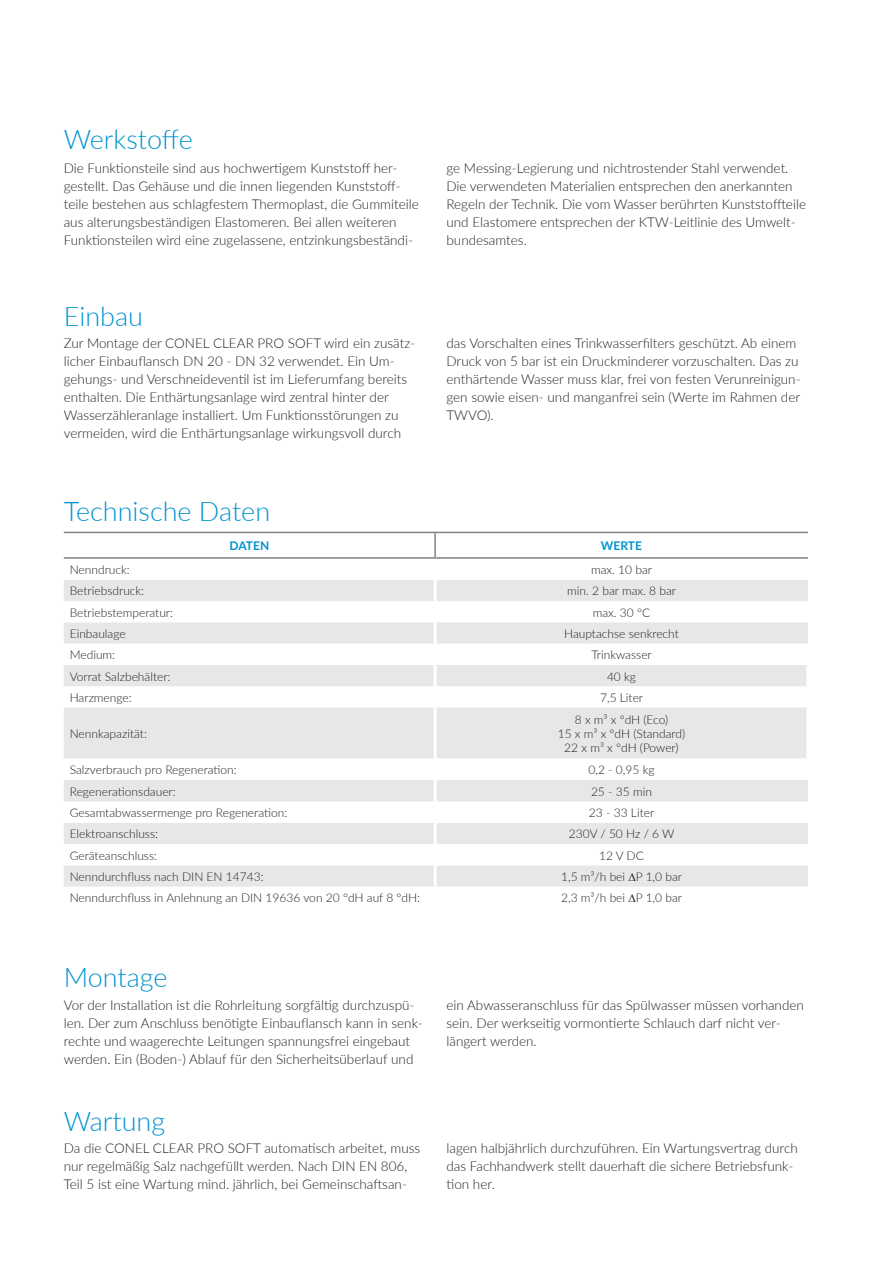
<style>
.page{position:relative;width:893px;height:1263px;background:#fff}
.page>*{position:absolute;margin:0;border:0;box-sizing:border-box;transform-origin:0 0}
.t1{font:300 27px "Lato";color:#0093d0}
.t2{font:300 13.5px/18px "Lato";color:#231f20}
.t3{font:300 12px/14.2px "Lato";color:#231f20;text-align:center}
.t4{font:700 12px "Lato";color:#0093d0}
</style>
<div class="page">
<svg style="left:64px;top:580px;width:744px;height:307px;fill:#e6e7e9"></svg>
<svg style="left:64px;top:644px;width:744px;height:221px;fill:#e6e7e9"></svg>
<hr style="left:434px;top:580px;width:3px;height:21px;background:#fff">
<hr style="left:434px;top:601px;width:3px;height:21px;background:#fff">
<hr style="left:434px;top:622px;width:3px;height:22px;background:#fff">
<hr style="left:434px;top:644px;width:3px;height:21px;background:#fff">
<hr style="left:434px;top:686px;width:3px;height:21px;background:#fff">
<hr style="left:434px;top:758px;width:3px;height:22px;background:#fff">
<hr style="left:434px;top:780px;width:3px;height:21px;background:#fff">
<hr style="left:434px;top:801px;width:3px;height:22px;background:#fff">
<hr style="left:434px;top:823px;width:3px;height:21px;background:#fff">
<hr style="left:434px;top:844px;width:3px;height:21px;background:#fff">
<hr style="left:434px;top:865px;width:3px;height:22px;background:#fff">
<hr style="left:64px;top:532px;width:371px;height:1px;background:#808285">
<hr style="left:435px;top:532px;width:373px;height:1px;background:#808285">
<hr style="left:64px;top:557px;width:371px;height:2px;background:#808285">
<hr style="left:435px;top:557px;width:373px;height:2px;background:#808285">
<hr style="left:434px;top:665px;width:3px;height:21px;background:#fff">
<hr style="left:806px;top:665px;width:3px;height:21px;background:#fff">
<hr style="left:434px;top:707px;width:3px;height:51px;background:#fff">
<hr style="left:806px;top:707px;width:3px;height:51px;background:#fff">
<hr style="left:434px;top:533px;width:2px;height:24px;background:#808285">
<svg style="left:629px;top:873px;width:7px;height:8px"></svg>
<h1 class="t1" style="left:64px;top:121px;width:131px">Werkstoffe</h1>
<p class="t2" style="left:64px;top:159px;width:356px">Die Funktionsteile sind aus hochwertigem Kunststoff her&shy;gestellt. Das Gehäuse und die innen liegenden Kunststoff&shy;teile bestehen aus schlagfestem Thermoplast, die Gummiteile aus alterungsbeständigen Elastomeren. Bei allen weiteren Funktionsteilen wird eine zugelassene, entzinkungsbeständi-</p>
<p class="t2" style="left:446px;top:158px;width:361px">ge Messing-Legierung und nichtrostender Stahl verwendet.<br>Die verwendeten Materialien entsprechen den anerkannten Regeln der Technik. Die vom Wasser berührten Kunststoffteile und Elastomere entsprechen der KTW-Leitlinie des Umwelt&shy;bundesamtes.</p>
<h1 class="t1" style="left:64px;top:297px;width:81px">Einbau</h1>
<p class="t2" style="left:64px;top:334px;width:353px">Zur Montage der CONEL CLEAR PRO SOFT wird ein zusätz&shy;licher Einbauflansch DN 20 - DN 32 verwendet. Ein Um&shy;gehungs- und Verschneideventil ist im Lieferumfang bereits enthalten. Die Enthärtungsanlage wird zentral hinter der Wasserzähleranlage installiert. Um Funktionsstörungen zu vermeiden, wird die Enthärtungsanlage wirkungsvoll durch</p>
<p class="t2" style="left:446px;top:334px;width:356px">das Vorschalten eines Trinkwasserfilters geschützt. Ab einem Druck von 5 bar ist ein Druckminderer vorzuschalten. Das zu enthärtende Wasser muss klar, frei von festen Verunreinigun&shy;gen sowie eisen- und manganfrei sein (Werte im Rahmen der TWVO).</p>
<h1 class="t1" style="left:64px;top:492px;width:208px">Technische Daten</h1>
<p class="t4" style="left:230px;top:537px;width:41px">DATEN</p>
<p class="t4" style="left:601px;top:537px;width:43px">WERTE</p>
<p class="t3" style="left:70px;top:562px;width:61px">Nenndruck:</p>
<p class="t3" style="left:591px;top:562px;width:62px">max. 10 bar</p>
<p class="t3" style="left:70px;top:583px;width:76px">Betriebsdruck:</p>
<p class="t3" style="left:567px;top:583px;width:110px">min. 2 bar max. 8 bar</p>
<p class="t3" style="left:70px;top:605px;width:105px">Betriebstemperatur:</p>
<p class="t3" style="left:593px;top:605px;width:59px">max. 30 °C</p>
<p class="t3" style="left:70px;top:626px;width:57px">Einbaulage</p>
<p class="t3" style="left:564px;top:626px;width:116px">Hauptachse senkrecht</p>
<p class="t3" style="left:70px;top:647px;width:47px">Medium:</p>
<p class="t3" style="left:591px;top:647px;width:62px">Trinkwasser</p>
<p class="t3" style="left:70px;top:669px;width:102px">Vorrat Salzbehälter:</p>
<p class="t3" style="left:607px;top:669px;width:31px">40 kg</p>
<p class="t3" style="left:70px;top:690px;width:63px">Harzmenge:</p>
<p class="t3" style="left:600px;top:690px;width:45px">7,5 Liter</p>
<p class="t3" style="left:70px;top:726px;width:79px">Nennkapazität:</p>
<p class="t3" style="left:558px;top:712px;width:129px">8 x m³ x °dH (Eco)<br>15 x m³ x °dH (Standard)<br>22 x m³ x °dH (Power)</p>
<p class="t3" style="left:70px;top:762px;width:168px">Salzverbrauch pro Regeneration:</p>
<p class="t3" style="left:588px;top:762px;width:68px">0,2 - 0,95 kg</p>
<p class="t3" style="left:70px;top:784px;width:107px">Regenerationsdauer:</p>
<p class="t3" style="left:591px;top:784px;width:62px">25 - 35 min</p>
<p class="t3" style="left:70px;top:805px;width:219px">Gesamtabwassermenge pro Regeneration:</p>
<p class="t3" style="left:589px;top:805px;width:67px">23 - 33 Liter</p>
<p class="t3" style="left:70px;top:826px;width:90px">Elektroanschluss:</p>
<p class="t3" style="left:569px;top:826px;width:107px">230V / 50 Hz / 6 W</p>
<p class="t3" style="left:70px;top:848px;width:89px">Geräteanschluss:</p>
<p class="t3" style="left:599px;top:848px;width:46px">12 V DC</p>
<p class="t3" style="left:70px;top:869px;width:195px">Nenndurchfluss nach DIN EN 14743:</p>
<p class="t3" style="left:561px;top:869px;width:123px">1,5 m³/h bei P 1,0 bar</p>
<p class="t3" style="left:70px;top:890px;width:352px">Nenndurchfluss in Anlehnung an DIN 19636 von 20 °dH auf 8 °dH:</p>
<p class="t3" style="left:561px;top:890px;width:123px">2,3 m³/h bei P 1,0 bar</p>
<h1 class="t1" style="left:64px;top:959px;width:105px">Montage</h1>
<p class="t2" style="left:64px;top:995px;width:360px">Vor der Installation ist die Rohrleitung sorgfältig durchzuspü&shy;len. Der zum Anschluss benötigte Einbauflansch kann in senk&shy;rechte und waagerechte Leitungen spannungsfrei eingebaut werden. Ein (Boden-) Ablauf für den Sicherheitsüberlauf und</p>
<p class="t2" style="left:446px;top:995px;width:359px">ein Abwasseranschluss für das Spülwasser müssen vorhanden sein. Der werkseitig vormontierte Schlauch darf nicht ver&shy;längert werden.</p>
<h1 class="t1" style="left:64px;top:1103px;width:103px">Wartung</h1>
<p class="t2" style="left:64px;top:1139px;width:358px">Da die CONEL CLEAR PRO SOFT automatisch arbeitet, muss nur regelmäßig Salz nachgefüllt werden. Nach DIN EN 806,<br>Teil 5 ist eine Wartung mind. jährlich, bei Gemeinschaftsan-</p>
<p class="t2" style="left:446px;top:1139px;width:353px">lagen halbjährlich durchzuführen. Ein Wartungsvertrag durch das Fachhandwerk stellt dauerhaft die sichere Betriebsfunk&shy;tion her.</p>
</div>
